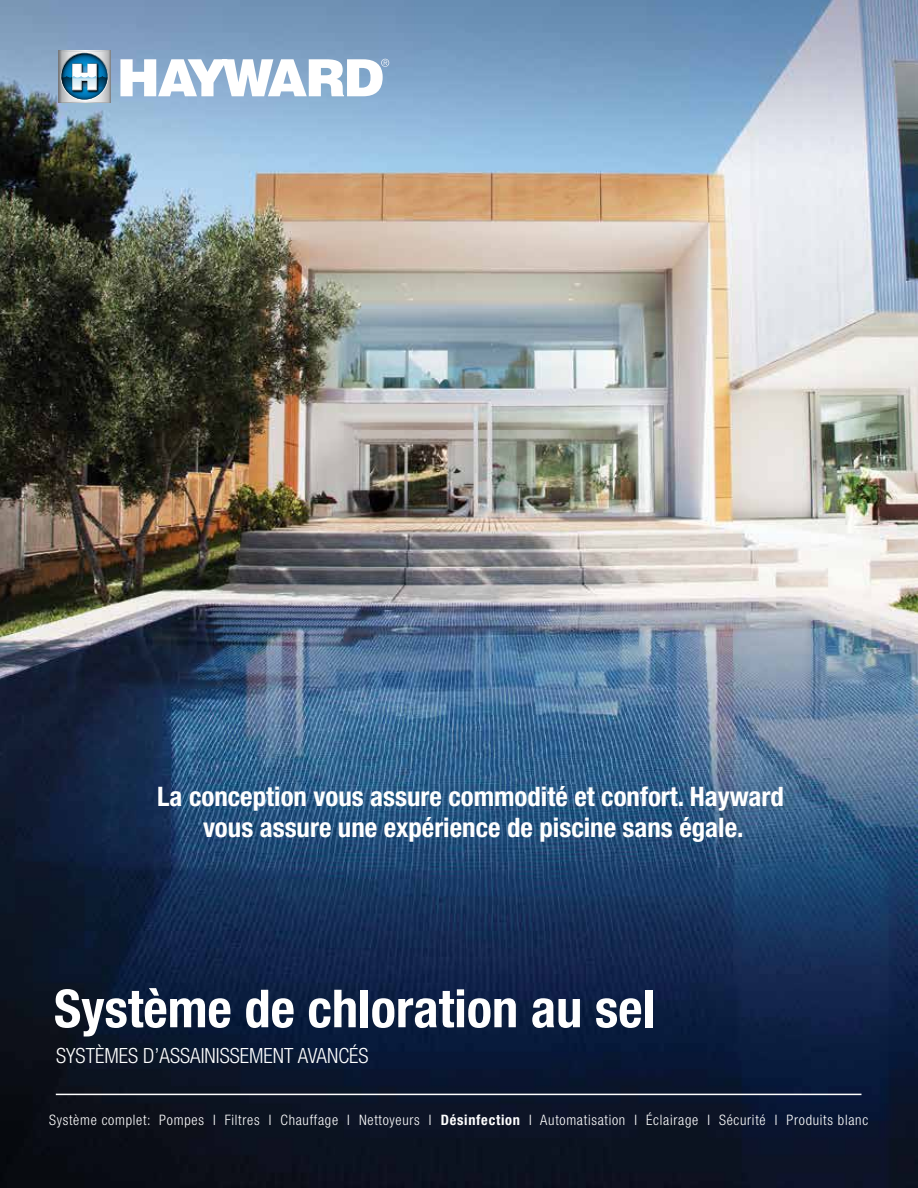
<style>
.page{position:relative;width:918px;height:1188px;background:#fff}
.page>*{position:absolute;margin:0;border:0;box-sizing:border-box;transform-origin:0 0}
.t1{font:700 condensed 52.5px "Helvetica Neue LT Std";color:#fff}
.t2{font:700 condensed 26.85px/30.8px "Helvetica Neue LT Std";color:#fff;text-align:center}
.t3{font:300 condensed 21px "Helvetica Neue LT Std";color:#fff}
.t4{font:300 condensed 14.4px "Helvetica Neue LT Std";letter-spacing:.05em;color:#fff}
.s1{font-weight:700}
</style>
<div class="page">
<img style="left:0;top:0;width:918px;height:1188px">
<img style="left:47px;top:39px;width:77px;height:78px">
<svg style="left:58px;top:51px;width:53px;height:1px"></svg>
<svg style="left:61px;top:54px;width:46px;height:46px"></svg>
<svg style="left:58px;top:64px;width:53px;height:39px;background:#7b9eb2"></svg>
<svg style="left:120px;top:59px;width:269px;height:37px"></svg>
<hr style="left:56px;top:1094px;width:805px;height:1px;background:#fff">
<img style="left:0;top:123px;width:1px;height:339px">
<h2 class="t2" style="left:157px;top:781px;width:628px">La conception vous assure commodité et confort. Hayward vous assure une expérience de piscine sans égale.</h2>
<h1 class="t1" style="left:54px;top:977px;width:603px">Système de chloration au sel</h1>
<h3 class="t3" style="left:56px;top:1043px;width:314px">SYSTÈMES D’ASSAINISSEMENT AVANCÉS</h3>
<p class="t4" style="left:49px;top:1111px;width:821px">Système complet: Pompes I Filtres I Chauffage I Nettoyeurs I <span class="s1">Désinfection</span> I Automatisation I Éclairage I Sécurité I Produits blanc</p>
</div>
